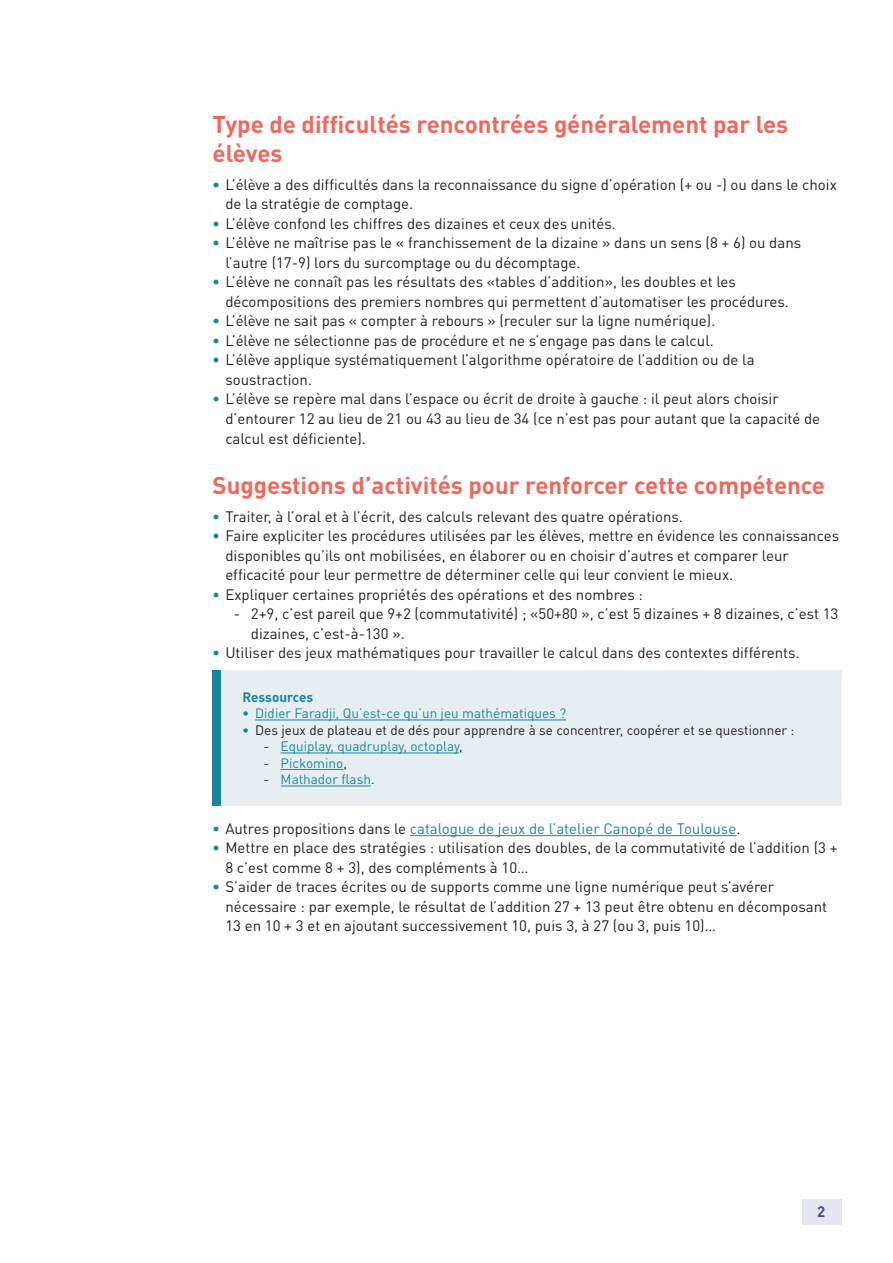
<style>
.page{position:relative;width:893px;height:1263px;background:#fff}
.page>*{position:absolute;margin:0;border:0;box-sizing:border-box;transform-origin:0 0}
._03_Titre_de_niveau{font:700 24px/28.8px "DIN Pro";color:#f2675c}
.t1{font:15px/19.5px "DIN Pro";color:#231f20}
.t2{font:15px "DIN Pro";color:#16879f}
.t3{font:700 15px "DIN Pro";color:#4a489e}
.t4{font:13.5px "DIN Pro";color:#16879f}
.t5{font:13.5px "DIN Pro";color:#231f20}
._15_Titre_encadré{font:700 13.5px "DIN Pro";color:#16879f}
.s1{font-weight:700;color:#16879f}
.s2{font-weight:700}
.s3{color:#231f20}
</style>
<div class="page">
<hr style="left:410px;top:835px;width:326px;height:1px;background:#16879f">
<div style="left:213px;top:670px;width:629px;height:135px;background:#e6eef2"></div>
<hr style="left:255px;top:720px;width:311px;height:1px;background:#16879f">
<hr style="left:281px;top:753px;width:178px;height:1px;background:#16879f">
<hr style="left:281px;top:769px;width:62px;height:1px;background:#16879f">
<hr style="left:281px;top:786px;width:90px;height:1px;background:#16879f">
<div style="left:213px;top:670px;width:8px;height:135px;background:#16879f"></div>
<div style="left:802px;top:1199px;width:39px;height:26px;background:#e6e5f2"></div>
<p class="_03_Titre_de_niveau" style="left:213px;top:109px;width:577px">Type de difficultés rencontrées généralement par les élèves</p>
<p class="t1" style="left:225px;top:174px;width:613px;text-indent:-13px"><span class="s1">•</span> L’élève a des difficultés dans la reconnaissance du signe d’opération (+ ou -) ou dans le choix de la stratégie de comptage.</p>
<p class="t1" style="left:213px;top:213px;width:405px"><span class="s1">•</span> L’élève confond les chiffres des dizaines et ceux des unités.</p>
<p class="t1" style="left:225px;top:233px;width:577px;text-indent:-13px"><span class="s1">•</span> L’élève ne maîtrise pas le « franchissement de la dizaine » dans un sens (8 + 6) ou dans l’autre (17-9) lors du surcomptage ou du décomptage.</p>
<p class="t1" style="left:225px;top:272px;width:565px;text-indent:-13px"><span class="s1">•</span> L’élève ne connaît pas les résultats des «tables d’addition», les doubles et les décompositions des premiers nombres qui permettent d’automatiser les procédures.</p>
<p class="t1" style="left:213px;top:311px;width:504px"><span class="s1">•</span> L’élève ne sait pas « compter à rebours » (reculer sur la ligne numérique).</p>
<p class="t1" style="left:213px;top:330px;width:503px"><span class="s1">•</span> L’élève ne sélectionne pas de procédure et ne s’engage pas dans le calcul.</p>
<p class="t1" style="left:225px;top:350px;width:531px;text-indent:-13px"><span class="s1">•</span> L’élève applique systématiquement l’algorithme opératoire de l’addition ou de la soustraction.</p>
<p class="t1" style="left:225px;top:389px;width:596px;text-indent:-13px"><span class="s1">•</span> L’élève se repère mal dans l’espace ou écrit de droite à gauche : il peut alors choisir d’entourer 12 au lieu de 21 ou 43 au lieu de 34 (ce n’est pas pour autant que la capacité de calcul est déficiente).</p>
<p class="_03_Titre_de_niveau" style="left:213px;top:470px;width:614px">Suggestions d’activités pour renforcer cette compétence</p>
<p class="t1" style="left:213px;top:506px;width:472px"><span class="s1">•</span> Traiter, à l’oral et à l’écrit, des calculs relevant des quatre opérations.</p>
<p class="t1" style="left:225px;top:526px;width:615px;text-indent:-13px"><span class="s1">•</span> Faire expliciter les procédures utilisées par les élèves, mettre en évidence les connaissances disponibles qu’ils ont mobilisées, en élaborer ou en choisir d’autres et comparer leur efficacité pour leur permettre de déterminer celle qui leur convient le mieux.</p>
<p class="t1" style="left:213px;top:584px;width:432px"><span class="s1">•</span> Expliquer certaines propriétés des opérations et des nombres :</p>
<p class="t1" style="left:251px;top:604px;width:589px;text-indent:-17px">- 2+9, c’est pareil que 9+2 (commutativité) ; «50+80 », c’est 5 dizaines + 8 dizaines, c’est 13 dizaines, c’est-à-130 ».</p>
<p class="t1" style="left:213px;top:643px;width:589px"><span class="s1">•</span> Utiliser des jeux mathématiques pour travailler le calcul dans des contextes différents.</p>
<p class="_15_Titre_encadré" style="left:242px;top:688px;width:72px">Ressources</p>
<p class="t4" style="left:242px;top:705px;width:325px"><span class="s2">•</span> Didier Faradji, Qu’est-ce qu’un jeu mathématiques ?</p>
<p class="t5" style="left:242px;top:721px;width:554px"><span class="s1">•</span> Des jeux de plateau et de dés pour apprendre à se concentrer, coopérer et se questionner :</p>
<p class="t4" style="left:264px;top:738px;width:201px"><span class="s3">-</span> Equiplay, quadruplay, octoplay<span class="s3">,</span></p>
<p class="t4" style="left:264px;top:754px;width:85px"><span class="s3">-</span> Pickomino<span class="s3">,</span></p>
<p class="t4" style="left:264px;top:771px;width:113px"><span class="s3">-</span> Mathador flash<span class="s3">.</span></p>
<p class="t2" style="left:213px;top:819px;width:529px"><span class="s2">•</span> <span class="s3">Autres propositions dans le</span> catalogue de jeux de l’atelier Canopé de Toulouse<span class="s3">.</span></p>
<p class="t1" style="left:225px;top:838px;width:614px;text-indent:-13px"><span class="s1">•</span> Mettre en place des stratégies : utilisation des doubles, de la commutativité de l’addition (3 +<br>8 c’est comme 8 + 3), des compléments à 10…</p>
<p class="t1" style="left:225px;top:877px;width:603px;text-indent:-13px"><span class="s1">•</span> S’aider de traces écrites ou de supports comme une ligne numérique peut s’avérer nécessaire : par exemple, le résultat de l’addition 27 + 13 peut être obtenu en décomposant<br>13 en 10 + 3 et en ajoutant successivement 10, puis 3, à 27 (ou 3, puis 10)…</p>
<p class="t3" style="left:817px;top:1201px;width:10px">2</p>
</div>
